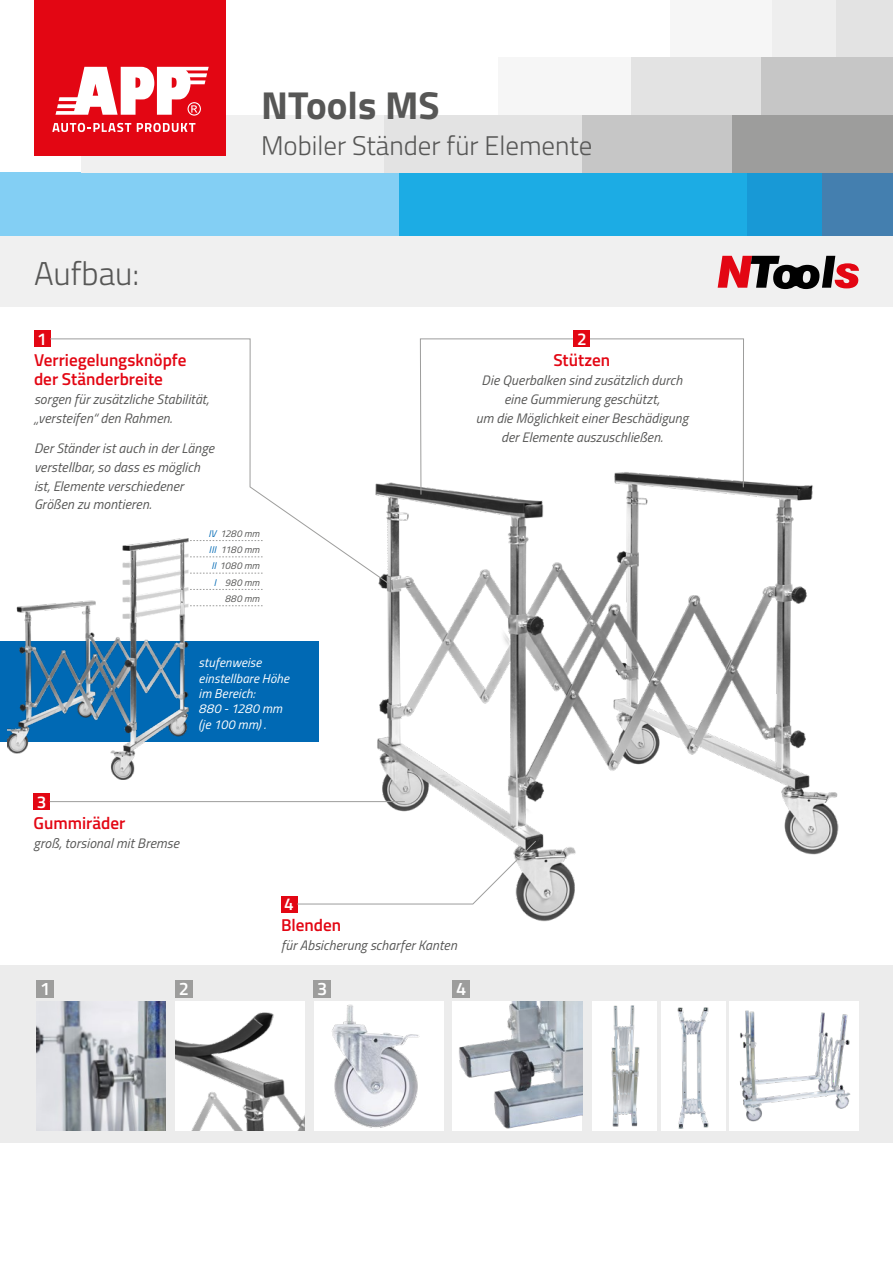
<style>
.page{position:relative;width:893px;height:1263px;background:#fff}
.page>*{position:absolute;margin:0;border:0;box-sizing:border-box;transform-origin:0 0}
.t1{font:700 39px "Titillium";color:#575756}
.t2{font:300 33px "Titillium";color:#575756}
.t3{font:300 27px "Titillium";color:#575756}
.t4{font:600 18.15px "Titillium";color:#fff}
.t5{font:600 17.25px/18.9px "Titillium";color:#e30613}
.t6{font:600 17.25px "Titillium";color:#fff}
.t7{font:italic 13.8px/18.9px "Titillium";letter-spacing:.01em;color:#575756}
.t8{font:italic 12.9px/15.5px "Titillium";letter-spacing:.01em;color:#fff}
.t9{font:italic 9.75px/16.4px "Titillium";letter-spacing:.02em;color:#575756;text-align:right}
.s1{color:#0069b4}
</style>
<div class="page">
<div style="left:727px;top:172px;width:97px;height:64px;background:#1899d6"></div>
<div style="left:398px;top:172px;width:348px;height:64px;background:#1cace4"></div>
<div style="left:0;top:172px;width:399px;height:64px;background:#83cff4"></div>
<div style="left:830px;top:0;width:63px;height:57px;background:#e3e3e3"></div>
<div style="left:746px;top:0;width:90px;height:57px;background:#eee"></div>
<div style="left:670px;top:0;width:101px;height:57px;background:#f6f6f6"></div>
<div style="left:761px;top:57px;width:132px;height:58px;background:#c6c6c6"></div>
<div style="left:629px;top:57px;width:132px;height:58px;background:#e3e3e3"></div>
<div style="left:499px;top:57px;width:132px;height:58px;background:#f6f6f6"></div>
<div style="left:822px;top:172px;width:71px;height:64px;background:#447faf"></div>
<div style="left:732px;top:115px;width:161px;height:57px;background:#9d9d9c"></div>
<div style="left:383px;top:115px;width:205px;height:57px;background:#e3e3e3"></div>
<div style="left:81px;top:115px;width:302px;height:57px;background:#f0f0f0"></div>
<div style="left:583px;top:115px;width:149px;height:57px;background:#c6c6c6"></div>
<div style="left:35px;top:0;width:191px;height:156px;background:#e30613"></div>
<svg style="left:52px;top:123px;width:79px;height:9px"></svg>
<svg style="left:137px;top:123px;width:58px;height:9px"></svg>
<svg style="left:55px;top:67px;width:154px;height:49px"></svg>
<div style="left:0;top:641px;width:319px;height:100px;background:#0069b4"></div>
<img style="left:8px;top:585px;width:181px;height:195px">
<img style="left:346px;top:481px;width:493px;height:441px">
<div style="left:0;top:236px;width:893px;height:71px;background:#f0f0f0"></div>
<svg style="left:718px;top:256px;width:141px;height:33px"></svg>
<div style="left:0;top:965px;width:893px;height:177px;background:#ececec"></div>
<div style="left:37px;top:980px;width:17px;height:17px;background:#9d9d9c"></div>
<img style="left:175px;top:1001px;width:130px;height:130px">
<img style="left:453px;top:1001px;width:129px;height:130px">
<div style="left:592px;top:1001px;width:64px;height:130px;background:#fff"></div>
<img style="left:611px;top:1005px;width:29px;height:122px">
<div style="left:661px;top:1001px;width:65px;height:130px;background:#fff"></div>
<img style="left:677px;top:1007px;width:32px;height:121px">
<div style="left:730px;top:1001px;width:129px;height:130px;background:#fff"></div>
<img style="left:740px;top:1010px;width:111px;height:112px">
<div style="left:175px;top:980px;width:17px;height:17px;background:#9d9d9c"></div>
<img style="left:314px;top:1001px;width:129px;height:130px">
<div style="left:314px;top:980px;width:17px;height:17px;background:#9d9d9c"></div>
<div style="left:453px;top:980px;width:17px;height:17px;background:#9d9d9c"></div>
<img style="left:37px;top:1001px;width:129px;height:130px">
<svg style="left:420px;top:338px;width:324px;height:157px"></svg>
<div style="left:574px;top:331px;width:16px;height:16px;background:#e30613"></div>
<div style="left:34px;top:793px;width:16px;height:17px;background:#e30613"></div>
<div style="left:281px;top:896px;width:16px;height:16px;background:#e30613"></div>
<div style="left:34px;top:331px;width:16px;height:16px;background:#e30613"></div>
<svg style="left:50px;top:338px;width:340px;height:247px"></svg>
<hr style="left:50px;top:801px;width:355px;height:1px;background:#9d9d9c">
<svg style="left:297px;top:840px;width:240px;height:65px"></svg>
<svg style="left:190px;top:540px;width:73px;height:1px"></svg>
<svg style="left:190px;top:557px;width:73px;height:1px"></svg>
<svg style="left:190px;top:573px;width:73px;height:1px"></svg>
<svg style="left:190px;top:589px;width:73px;height:1px"></svg>
<svg style="left:190px;top:605px;width:73px;height:1px"></svg>
<h1 class="t1" style="left:261px;top:75px;width:180px">NTools MS</h1>
<h2 class="t2" style="left:34px;top:249px;width:107px">Aufbau:</h2>
<p class="t6" style="left:37px;top:326px;width:11px">1</p>
<p class="t5" style="left:34px;top:350px;width:154px">Verriegelungsknöpfe der Ständerbreite</p>
<p class="t7" style="left:34px;top:389px;width:177px">sorgen für zusätzliche Stabilität, „versteifen“ den Rahmen.</p>
<p class="t7" style="left:34px;top:438px;width:182px">Der Ständer ist auch in der Länge verstellbar, so dass es möglich ist, Elemente verschiedener<br>Größen zu montieren.</p>
<h3 class="t3" style="left:261px;top:126px;width:333px">Mobiler Ständer für Elemente</h3>
<p class="t6" style="left:577px;top:326px;width:11px">2</p>
<p class="t5" style="left:554px;top:350px;width:58px">Stützen</p>
<p class="t7" style="left:476px;top:370px;width:214px;text-align:center">Die Querbalken sind zusätzlich durch eine Gummierung geschützt,<br>um die Möglichkeit einer Beschädigung der Elemente auszuschließen.</p>
<p class="t9" style="left:208px;top:525px;width:53px"><span class="s1">IV</span> 1280 mm<br><span class="s1">III</span> 1180 mm<br><span class="s1">II</span> 1080 mm<br><span class="s1">I</span> 980 mm<br>880 mm</p>
<p class="t8" style="left:199px;top:654px;width:92px">stufenweise einstellbare Höhe im Bereich:<br>880 - 1280 mm (je 100 mm) .</p>
<p class="t6" style="left:37px;top:789px;width:11px">3</p>
<p class="t5" style="left:34px;top:813px;width:93px">Gummiräder</p>
<p class="t7" style="left:34px;top:833px;width:147px">groß, torsional mit Bremse</p>
<p class="t6" style="left:284px;top:891px;width:11px">4</p>
<p class="t5" style="left:281px;top:915px;width:62px">Blenden</p>
<p class="t7" style="left:281px;top:935px;width:177px">für Absicherung scharfer Kanten</p>
<h3 class="t4" style="left:40px;top:975px;width:12px">1</h3>
<h3 class="t4" style="left:179px;top:975px;width:12px">2</h3>
<h3 class="t4" style="left:317px;top:975px;width:12px">3</h3>
<h3 class="t4" style="left:456px;top:975px;width:12px">4</h3>
</div>
